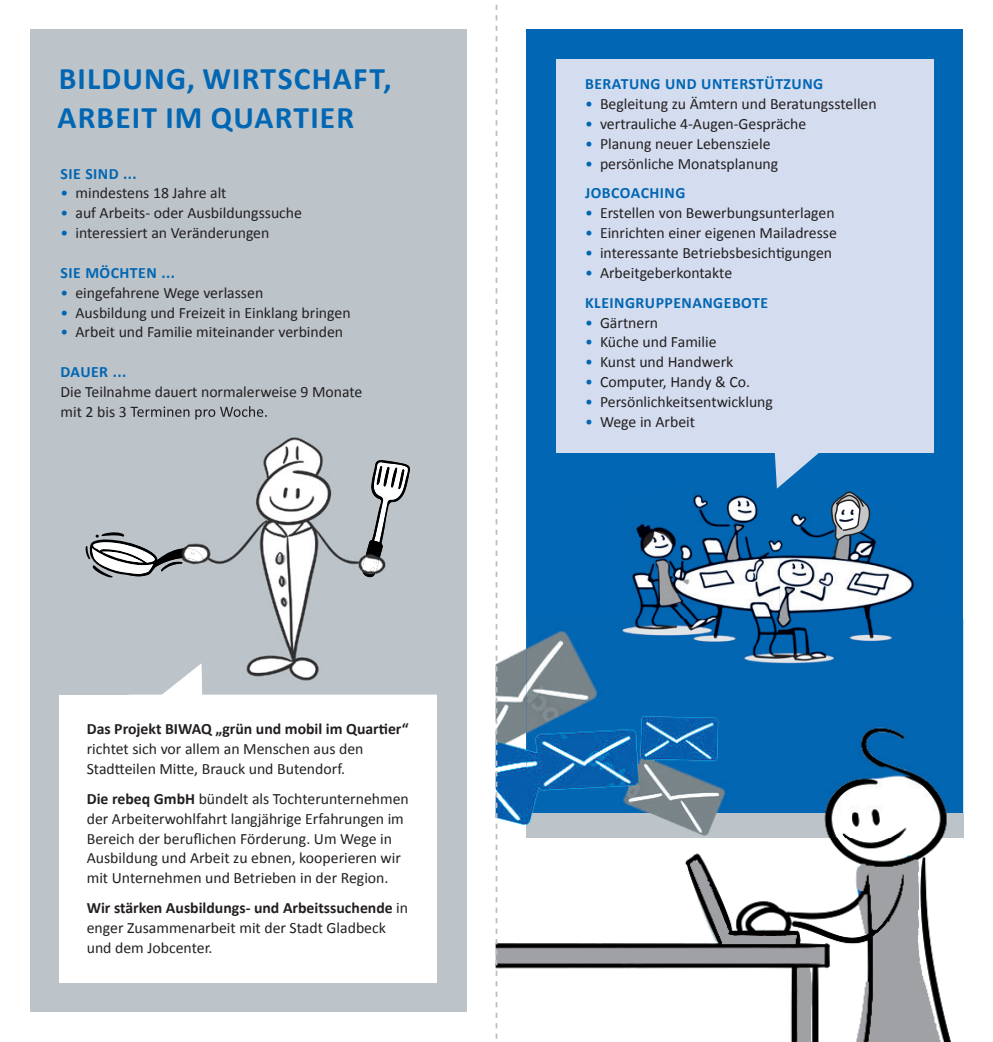
<style>
.page{position:relative;width:993px;height:1042px;background:#fff}
.page>*{position:absolute;margin:0;border:0;box-sizing:border-box;transform-origin:0 0}
.t1{font:700 31.5px/38.5px "Calibri";letter-spacing:.035em;color:#0166b3}
.t2{font:15.75px/19.8px "Calibri";color:#231f20}
.t3{font:700 15.75px/29.8px "Calibri";letter-spacing:.03em;color:#0166b3}
.t4{font:700 15.75px "Calibri";color:#231f20}
.s1{color:#0166b3}
.s2{font-weight:700}
.s3{font-weight:700;color:#0166b3}
.s4{font-weight:400}
.s5{font-weight:400;color:#231f20}
</style>
<div class="page">
<div style="left:526px;top:30px;width:436px;height:807px;background:#0166b3"></div>
<div style="left:556px;top:60px;width:377px;height:393px;background:#d4ddef"></div>
<img style="left:779px;top:574px;width:135px;height:45px">
<img style="left:632px;top:494px;width:147px;height:125px">
<img style="left:497px;top:619px;width:467px;height:423px">
<img style="left:526px;top:619px;width:436px;height:195px">
<img style="left:526px;top:814px;width:436px;height:23px">
<img style="left:613px;top:619px;width:313px;height:56px">
<svg style="left:773px;top:453px;width:102px;height:87px"></svg>
<div style="left:30px;top:30px;width:436px;height:982px;background:#bcc4c9"></div>
<div style="left:60px;top:694px;width:377px;height:288px;background:#fff"></div>
<img style="left:195px;top:419px;width:167px;height:262px">
<img style="left:130px;top:406px;width:137px;height:13px">
<img style="left:142px;top:663px;width:60px;height:32px">
<svg style="left:362px;top:460px;width:48px;height:118px"></svg>
<svg style="left:85px;top:532px;width:118px;height:45px"></svg>
<svg style="left:495px;top:4px;width:2px;height:1035px"></svg>
<h1 class="t1" style="left:57px;top:60px;width:335px">BILDUNG, WIRTSCHAFT,<br>ARBEIT IM QUARTIER</h1>
<p class="t3" style="left:61px;top:158px;width:78px">SIE SIND ...</p>
<p class="t2" style="left:61px;top:183px;width:167px"><span class="s1">•</span> mindestens 18 Jahre alt</p>
<p class="t2" style="left:61px;top:203px;width:243px"><span class="s1">•</span> auf Arbeits- oder Ausbildungssuche</p>
<p class="t2" style="left:61px;top:223px;width:210px"><span class="s1">•</span> interessiert an Veränderungen</p>
<p class="t3" style="left:61px;top:258px;width:116px">SIE MÖCHTEN ...</p>
<p class="t2" style="left:61px;top:283px;width:204px"><span class="s1">•</span> eingefahrene Wege verlassen</p>
<p class="t2" style="left:61px;top:302px;width:291px"><span class="s1">•</span> Ausbildung und Freizeit in Einklang bringen</p>
<p class="t2" style="left:61px;top:322px;width:284px"><span class="s1">•</span> Arbeit und Familie miteinander verbinden</p>
<p class="t3" style="left:61px;top:357px;width:67px">DAUER ...</p>
<p class="t2" style="left:61px;top:382px;width:303px">Die Teilnahme dauert normalerweise 9 Monate</p>
<p class="t4" style="left:87px;top:719px;width:323px">Das Projekt BIWAQ „grün und mobil im Quartier“</p>
<p class="t2" style="left:87px;top:739px;width:278px">richtet sich vor allem an Menschen aus den<br>Stadtteilen Mitte, Brauck und Butendorf.</p>
<p class="t2" style="left:87px;top:789px;width:323px"><span class="s2">Die rebeq GmbH</span> bündelt als Tochterunternehmen der Arbeiterwohlfahrt langjährige Erfahrungen im Bereich der beruflichen Förderung. Um Wege in Ausbildung und Arbeit zu ebnen, kooperieren wir mit Unternehmen und Betrieben in der Region.</p>
<p class="t2" style="left:87px;top:898px;width:323px"><span class="s2">Wir stärken Ausbildungs- und Arbeitssuchende</span> in enger Zusammenarbeit mit der Stadt Gladbeck und dem Jobcenter.</p>
<p class="t3" style="left:585px;top:69px;width:239px">BERATUNG UND UNTERSTÜTZUNG</p>
<p class="t2" style="left:585px;top:94px;width:293px"><span class="s1">•</span> Begleitung zu Ämtern und Beratungsstellen</p>
<p class="t2" style="left:585px;top:114px;width:223px"><span class="s1">•</span> vertrauliche 4-Augen-Gespräche</p>
<p class="t2" style="left:585px;top:134px;width:187px"><span class="s1">•</span> Planung neuer Lebensziele</p>
<p class="t2" style="left:585px;top:149px;width:195px;line-height:29.8px"><span class="s1">•</span> persönliche Monatsplanung<br><span class="s3">JOBCOACHING</span></p>
<p class="t2" style="left:585px;top:203px;width:251px"><span class="s1">•</span> Erstellen von Bewerbungsunterlagen</p>
<p class="t2" style="left:585px;top:223px;width:253px"><span class="s1">•</span> Einrichten einer eigenen Mailadresse</p>
<p class="t2" style="left:585px;top:243px;width:248px"><span class="s1">•</span> interessante Betriebsbesichtigungen</p>
<p class="t3" style="left:585px;top:258px;width:184px"><span class="s4">•</span> <span class="s5">Arbeitgeberkontakte<br></span>KLEINGRUPPENANGEBOTE</p>
<p class="t2" style="left:585px;top:312px;width:75px"><span class="s1">•</span> Gärtnern</p>
<p class="t2" style="left:585px;top:332px;width:133px"><span class="s1">•</span> Küche und Familie</p>
<p class="t2" style="left:585px;top:352px;width:150px"><span class="s1">•</span> Kunst und Handwerk</p>
<p class="t2" style="left:585px;top:372px;width:166px"><span class="s1">•</span> Computer, Handy &amp; Co.</p>
<p class="t2" style="left:585px;top:392px;width:189px"><span class="s1">•</span> Persönlichkeitsentwicklung</p>
<p class="t2" style="left:585px;top:412px;width:111px"><span class="s1">•</span> Wege in Arbeit</p>
</div>
